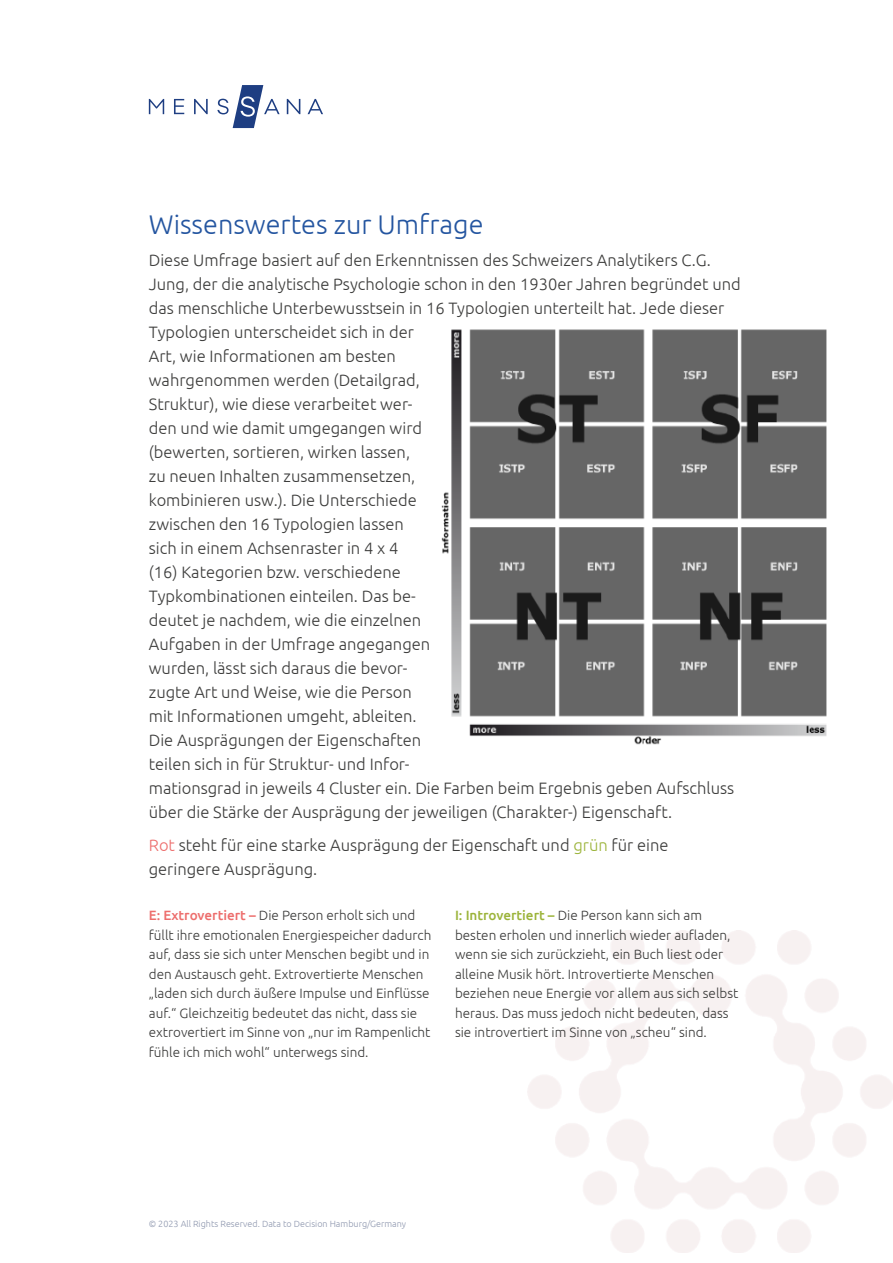
<style>
.page{position:relative;width:893px;height:1263px;background:#fff}
.page>*{position:absolute;margin:0;border:0;box-sizing:border-box;transform-origin:0 0}
.t1{font:300 27px "Ubuntu";color:#2455a0}
.t2{font:300 16.5px/24px "Ubuntu";color:#3c3c3b}
.t3{font:300 13.5px/19.5px "Ubuntu";color:#3c3c3b}
.t4{font:300 9px "Ubuntu";color:#8f98af}
.s1{color:#ed6e6d}
.s2{color:#9cb43b}
.s3{font-weight:500;color:#ed6e6d}
.s4{font-weight:500;color:#9cb43b}
</style>
<div class="page">
<img style="left:441px;top:329px;width:386px;height:416px">
<svg style="left:149px;top:85px;width:174px;height:43px"></svg>
<h1 class="t1" style="left:149px;top:208px;width:336px">Wissenswertes zur Umfrage</h1>
<p class="t2" style="left:149px;top:248px;width:593px">Diese Umfrage basiert auf den Erkenntnissen des Schweizers Analytikers C.G.<br>Jung, der die analytische Psychologie schon in den 1930er Jahren begründet und das menschliche Unterbewusstsein in 16 Typologien unterteilt hat. Jede dieser Typologien unterscheidet sich in der<br>Art, wie Informationen am besten<br>wahrgenommen werden (Detailgrad,<br>Struktur), wie diese verarbeitet wer-<br>den und wie damit umgegangen wird<br>(bewerten, sortieren, wirken lassen,<br>zu neuen Inhalten zusammensetzen,<br>kombinieren usw.). Die Unterschiede<br>zwischen den 16 Typologien lassen<br>sich in einem Achsenraster in 4 x 4<br>(16) Kategorien bzw. verschiedene<br>Typkombinationen einteilen. Das be-<br>deutet je nachdem, wie die einzelnen<br>Aufgaben in der Umfrage angegangen<br>wurden, lässt sich daraus die bevor-<br>zugte Art und Weise, wie die Person<br>mit Informationen umgeht, ableiten.<br>Die Ausprägungen der Eigenschaften<br>teilen sich in für Struktur- und Infor-<br>mationsgrad in jeweils 4 Cluster ein. Die Farben beim Ergebnis geben Aufschluss über die Stärke der Ausprägung der jeweiligen (Charakter-) Eigenschaft.</p>
<p class="t2" style="left:149px;top:832px;width:521px"><span class="s1">Rot</span> steht für eine starke Ausprägung der Eigenschaft und <span class="s2">grün</span> für eine geringere Ausprägung.</p>
<p class="t3" style="left:149px;top:905px;width:284px"><span class="s3">E: Extrovertiert –</span> Die Person erholt sich und füllt ihre emotionalen Energiespeicher dadurch auf, dass sie sich unter Menschen begibt und in den Austausch geht. Extrovertierte Menschen „laden sich durch äußere Impulse und Einflüsse auf.“ Gleichzeitig bedeutet das nicht, dass sie extrovertiert im Sinne von „nur im Rampenlicht fühle ich mich wohl“ unterwegs sind.</p>
<p class="t3" style="left:455px;top:905px;width:285px"><span class="s4">I: Introvertiert –</span> Die Person kann sich am besten erholen und innerlich wieder aufladen, wenn sie sich zurückzieht, ein Buch liest oder alleine Musik hört. Introvertierte Menschen beziehen neue Energie vor allem aus sich selbst heraus. Das muss jedoch nicht bedeuten, dass sie introvertiert im Sinne von „scheu“ sind.</p>
<p class="t4" style="left:149px;top:1219px;width:259px">© 2023 All Rights Reserved. Data to Decision Hamburg/Germany</p>
</div>
